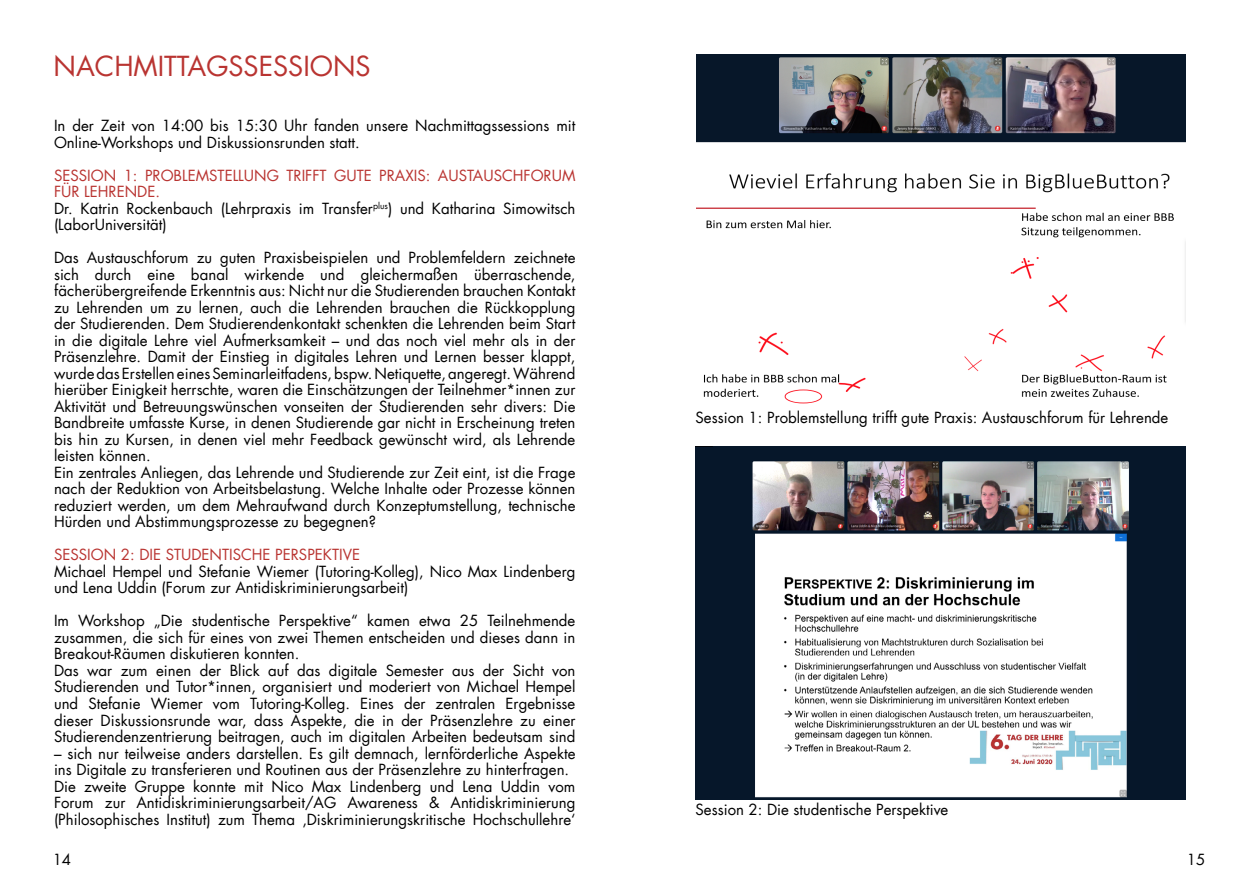
<style>
.page{position:relative;width:1259px;height:893px;background:#fff}
.page>*{position:absolute;margin:0;border:0;box-sizing:border-box;transform-origin:0 0}
.t1{font:27px "Futura";color:#b93431}
.t2{font:15px/16.5px "Futura";color:#000}
.t3{font:15px "Futura";color:#b93431}
.s1{color:#b93431}
</style>
<div class="page">
<img style="left:695px;top:446px;width:490px;height:354px">
<img style="left:696px;top:54px;width:489px;height:350px">
<h1 class="t1" style="left:54px;top:49px;width:319px">NACHMITTAGSSESSIONS</h1>
<p class="t2" style="left:54px;top:118px;width:523px">In der Zeit von 14:00 bis 15:30 Uhr fanden unsere Nachmittagssessions mit<br>Online-Workshops und Diskussionsrunden statt.</p>
<p class="t2" style="left:54px;top:167px;width:523px"><span class="s1">SESSION 1: PROBLEMSTELLUNG TRIFFT GUTE PRAXIS: AUSTAUSCHFORUM FÜR LEHRENDE.<br></span>Dr. Katrin Rockenbauch (Lehrpraxis im Transfer<sup>plus</sup>) und Katharina Simowitsch (LaborUniversität)</p>
<p class="t2" style="left:54px;top:250px;width:523px">Das Austauschforum zu guten Praxisbeispielen und Problemfeldern zeichnete sich durch eine banal wirkende und gleichermaßen überraschende, fächerübergreifende Erkenntnis aus: Nicht nur die Studierenden brauchen Kontakt zu Lehrenden um zu lernen, auch die Lehrenden brauchen die Rückkopplung der Studierenden. Dem Studierendenkontakt schenkten die Lehrenden beim Start in die digitale Lehre viel Aufmerksamkeit – und das noch viel mehr als in der Präsenzlehre. Damit der Einstieg in digitales Lehren und Lernen besser klappt, wurde das Erstellen eines Seminarleitfadens, bspw. Netiquette, angeregt. Während hierüber Einigkeit herrschte, waren die Einschätzungen der Teilnehmer*innen zur Aktivität und Betreuungswünschen vonseiten der Studierenden sehr divers: Die Bandbreite umfasste Kurse, in denen Studierende gar nicht in Erscheinung treten bis hin zu Kursen, in denen viel mehr Feedback gewünscht wird, als Lehrende leisten können.<br>Ein zentrales Anliegen, das Lehrende und Studierende zur Zeit eint, ist die Frage nach der Reduktion von Arbeitsbelastung. Welche Inhalte oder Prozesse können reduziert werden, um dem Mehraufwand durch Konzeptumstellung, technische Hürden und Abstimmungsprozesse zu begegnen?</p>
<p class="t3" style="left:54px;top:545px;width:307px">SESSION 2: DIE STUDENTISCHE PERSPEKTIVE</p>
<p class="t2" style="left:54px;top:563px;width:523px">Michael Hempel und Stefanie Wiemer (Tutoring-Kolleg), Nico Max Lindenberg und Lena Uddin (Forum zur Antidiskriminierungsarbeit)</p>
<p class="t2" style="left:54px;top:613px;width:523px">Im Workshop „Die studentische Perspektive“ kamen etwa 25 Teilnehmende zusammen, die sich für eines von zwei Themen entscheiden und dieses dann in Breakout-Räumen diskutieren konnten.<br>Das war zum einen der Blick auf das digitale Semester aus der Sicht von Studierenden und Tutor*innen, organisiert und moderiert von Michael Hempel und Stefanie Wiemer vom Tutoring-Kolleg. Eines der zentralen Ergebnisse dieser Diskussionsrunde war, dass Aspekte, die in der Präsenzlehre zu einer Studierendenzentrierung beitragen, auch im digitalen Arbeiten bedeutsam sind</p>
<p class="t2" style="left:54px;top:745px;width:523px">– sich nur teilweise anders darstellen. Es gilt demnach, lernförderliche Aspekte ins Digitale zu transferieren und Routinen aus der Präsenzlehre zu hinterfragen.<br>Die zweite Gruppe konnte mit Nico Max Lindenberg und Lena Uddin vom Forum zur Antidiskriminierungsarbeit/AG Awareness &amp; Antidiskriminierung (Philosophisches Institut) zum Thema ‚Diskriminierungskritische Hochschullehre‘</p>
<p class="t2" style="left:695px;top:409px;width:474px">Session 1: Problemstellung trifft gute Praxis: Austauschforum für Lehrende</p>
<p class="t2" style="left:695px;top:802px;width:254px">Session 2: Die studentische Perspektive</p>
<p class="t2" style="left:53px;top:851px;width:20px">14</p>
<p class="t2" style="left:1187px;top:851px;width:20px">15</p>
</div>
